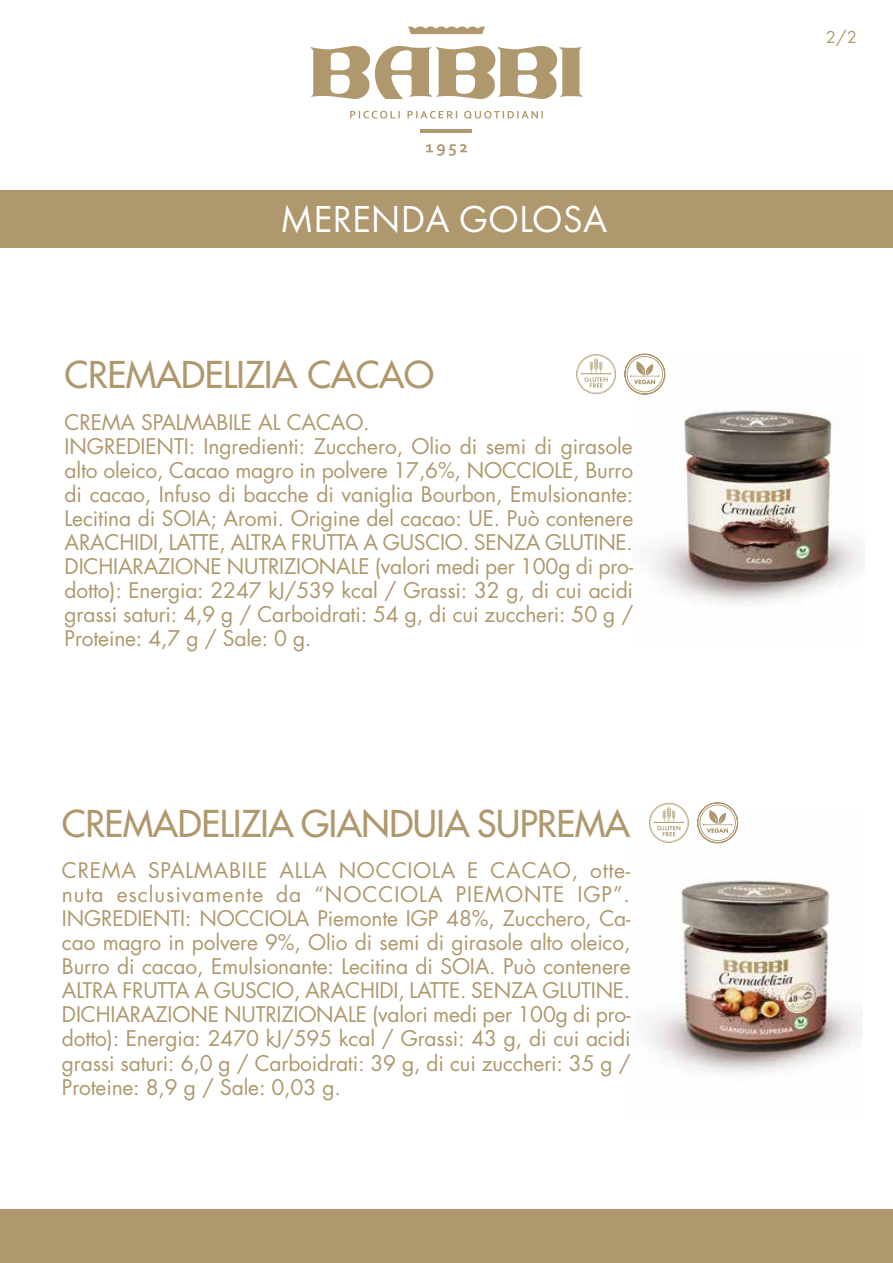
<style>
.page{position:relative;width:893px;height:1263px;background:#fff}
.page>*{position:absolute;margin:0;border:0;box-sizing:border-box;transform-origin:0 0}
.t1{font:39px "Futura PT";color:#fff}
.t2{font:36px "Futura";letter-spacing:-.01em;color:#af986d}
.t3{font:21px/24px "Futura Std";letter-spacing:-.01em;color:#af986d}
.t4{font:18px "Futura PT";color:#af986d}
</style>
<div class="page">
<div style="left:0;top:190px;width:893px;height:57px;background:#af986d"></div>
<div style="left:0;top:1209px;width:893px;height:54px;background:#af986d"></div>
<svg style="left:310px;top:46px;width:273px;height:53px"></svg>
<hr style="left:421px;top:129px;width:51px;height:4px;background:#af986d">
<svg style="left:426px;top:144px;width:41px;height:12px"></svg>
<svg style="left:350px;top:111px;width:193px;height:8px"></svg>
<svg style="left:408px;top:27px;width:77px;height:7px"></svg>
<img style="left:641px;top:353px;width:222px;height:250px">
<svg style="left:576px;top:354px;width:40px;height:40px"></svg>
<svg style="left:624px;top:354px;width:41px;height:41px"></svg>
<img style="left:649px;top:820px;width:212px;height:253px">
<svg style="left:649px;top:803px;width:40px;height:40px"></svg>
<svg style="left:697px;top:802px;width:41px;height:41px"></svg>
<h1 class="t1" style="left:280px;top:196px;width:329px">MERENDA GOLOSA</h1>
<h2 class="t2" style="left:65px;top:352px;width:371px">CREMADELIZIA CACAO</h2>
<p class="t3" style="left:65px;top:410px;width:570px">CREMA SPALMABILE AL CACAO.<br>INGREDIENTI: Ingredienti: Zucchero, Olio di semi di girasole alto oleico, Cacao magro in polvere 17,6%, NOCCIOLE, Burro di cacao, Infuso di bacche di vaniglia Bourbon, Emulsionante:<br>Lecitina di SOIA; Aromi. Origine del cacao: UE. Può contenere ARACHIDI, LATTE, ALTRA FRUTTA A GUSCIO. SENZA GLUTINE.<br>DICHIARAZIONE NUTRIZIONALE (valori medi per 100g di pro&shy;dotto): Energia: 2247 kJ/539 kcal / Grassi: 32 g, di cui acidi grassi saturi: 4,9 g / Carboidrati: 54 g, di cui zuccheri: 50 g / Proteine: 4,7 g / Sale: 0 g.</p>
<h2 class="t2" style="left:62px;top:801px;width:570px">CREMADELIZIA GIANDUIA SUPREMA</h2>
<p class="t3" style="left:62px;top:859px;width:570px;text-align:justify">CREMA SPALMABILE ALLA NOCCIOLA E CACAO, otte&shy;nuta esclusivamente da “NOCCIOLA PIEMONTE IGP”.<br>INGREDIENTI: NOCCIOLA Piemonte IGP 48%, Zucchero, Ca&shy;cao magro in polvere 9%, Olio di semi di girasole alto oleico, Burro di cacao, Emulsionante: Lecitina di SOIA. Può contenere ALTRA FRUTTA A GUSCIO, ARACHIDI, LATTE. SENZA GLUTINE.<br>DICHIARAZIONE NUTRIZIONALE (valori medi per 100g di pro&shy;dotto): Energia: 2470 kJ/595 kcal / Grassi: 43 g, di cui acidi grassi saturi: 6,0 g / Carboidrati: 39 g, di cui zuccheri: 35 g / Proteine: 8,9 g / Sale: 0,03 g.</p>
<p class="t4" style="left:826px;top:27px;width:33px">2/2</p>
</div>
